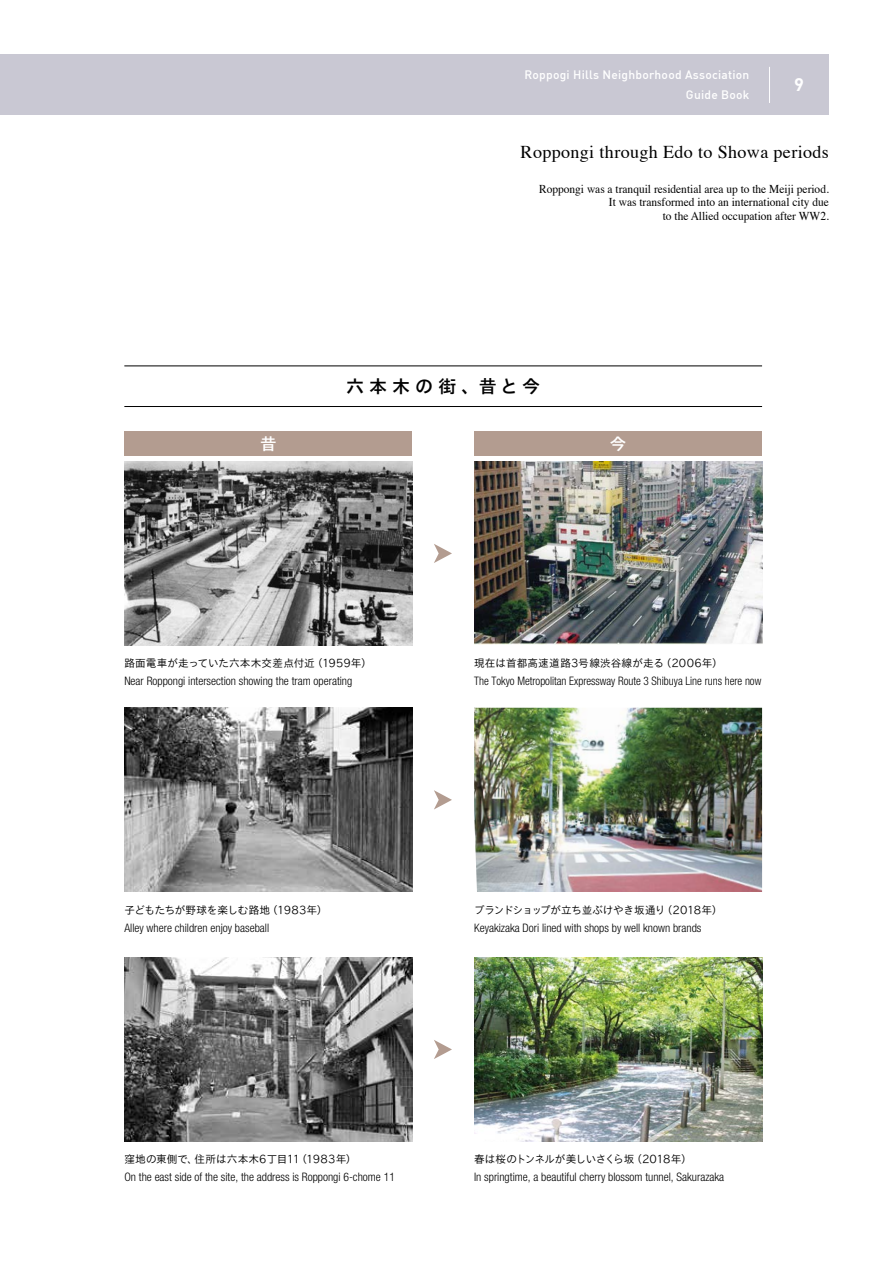
<style>
.page{position:relative;width:894px;height:1264px;background:#fff}
.page>*{position:absolute;margin:0;border:0;box-sizing:border-box;transform-origin:0 0}
.t1{font:18px "Times";letter-spacing:.02em;color:#000}
.t2{font:18px "TB Go Std DB";letter-spacing:.27em;color:#000}
.t3{font:700 18px "DIN";color:#fff}
.t4{font:16.5px "TB Go Std DB";color:#fff}
.t5{font:12px/13.5px "Times";color:#000;text-align:right;scale:.95 1}
.t6{font:500 12px/19.5px "DIN";letter-spacing:.02em;color:#fff;text-align:right}
.t7{font:300 condensed 11.7px "Helvetica Neue";color:#000}
.t8{font:300 condensed 11.7px "Helvetica Neue";color:#000;scale:.95 1}
.t9{font:10.65px "TB Go Std L";letter-spacing:-.005em;color:#000}
.t10{font:10.65px "TB Go Std L";letter-spacing:-.035em;color:#000}
.t11{font:10.65px "TB Go Std L";letter-spacing:-.04em;color:#000}
</style>
<div class="page">
<img style="left:124px;top:707px;width:288px;height:184px">
<img style="left:474px;top:707px;width:288px;height:184px">
<img style="left:124px;top:957px;width:288px;height:184px">
<img style="left:474px;top:957px;width:288px;height:184px">
<img style="left:124px;top:461px;width:288px;height:184px">
<img style="left:474px;top:461px;width:288px;height:183px">
<div style="left:124px;top:431px;width:288px;height:24px;background:#b39c90"></div>
<div style="left:474px;top:431px;width:288px;height:24px;background:#b39c90"></div>
<hr style="left:124px;top:365px;width:638px;height:1px;background:#000">
<hr style="left:124px;top:406px;width:638px;height:1px;background:#000">
<svg style="left:434px;top:544px;width:18px;height:19px"></svg>
<svg style="left:434px;top:790px;width:18px;height:19px"></svg>
<svg style="left:434px;top:1040px;width:18px;height:18px"></svg>
<div style="left:0;top:55px;width:829px;height:60px;background:#c9c8d3"></div>
<hr style="left:769px;top:67px;width:1px;height:36px;background:#fff">
<p class="t6" style="left:524px;top:65px;width:226px">Roppogi Hills Neighborhood Association<br>Guide Book</p>
<h1 class="t3" style="left:794px;top:73px;width:11px">9</h1>
<h1 class="t1" style="left:520px;top:135px;width:310px">Roppongi through Edo to Showa periods</h1>
<p class="t5" style="left:539px;top:181px;width:306px">Roppongi was a tranquil residential area up to the Meiji period.<br>It was transformed into an international city due<br>to the Allied occupation after WW2.</p>
<h1 class="t2" style="left:346px;top:371px;width:195px">六本木の街、昔と今</h1>
<h2 class="t4" style="left:260px;top:429px;width:18px">昔</h2>
<h2 class="t4" style="left:609px;top:429px;width:18px">今</h2>
<p class="t9" style="left:124px;top:653px;width:249px">路面電車が走っていた六本木交差点付近（1959年）</p>
<p class="t9" style="left:474px;top:653px;width:250px">現在は首都高速道路3号線渋谷線が走る（2006年）</p>
<p class="t7" style="left:124px;top:674px;width:229px">Near Roppongi intersection showing the tram operating</p>
<p class="t8" style="left:474px;top:674px;width:304px">The Tokyo Metropolitan Expressway Route 3 Shibuya Line runs here now</p>
<p class="t9" style="left:124px;top:900px;width:204px">子どもたちが野球を楽しむ路地（1983年）</p>
<p class="t10" style="left:474px;top:900px;width:249px">ブランドショップが立ち並ぶけやき坂通り（2018年）</p>
<p class="t7" style="left:124px;top:920px;width:146px">Alley where children enjoy baseball</p>
<p class="t7" style="left:474px;top:920px;width:229px">Keyakizaka Dori lined with shops by well known brands</p>
<p class="t9" style="left:124px;top:1149px;width:234px">窪地の東側で、住所は六本木6丁目11（1983年）</p>
<p class="t11" style="left:474px;top:1149px;width:219px">春は桜のトンネルが美しいさくら坂（2018年）</p>
<p class="t7" style="left:124px;top:1169px;width:272px">On the east side of the site, the address is Roppongi 6-chome 11</p>
<p class="t7" style="left:474px;top:1169px;width:251px">In springtime, a beautiful cherry blossom tunnel, Sakurazaka</p>
</div>
